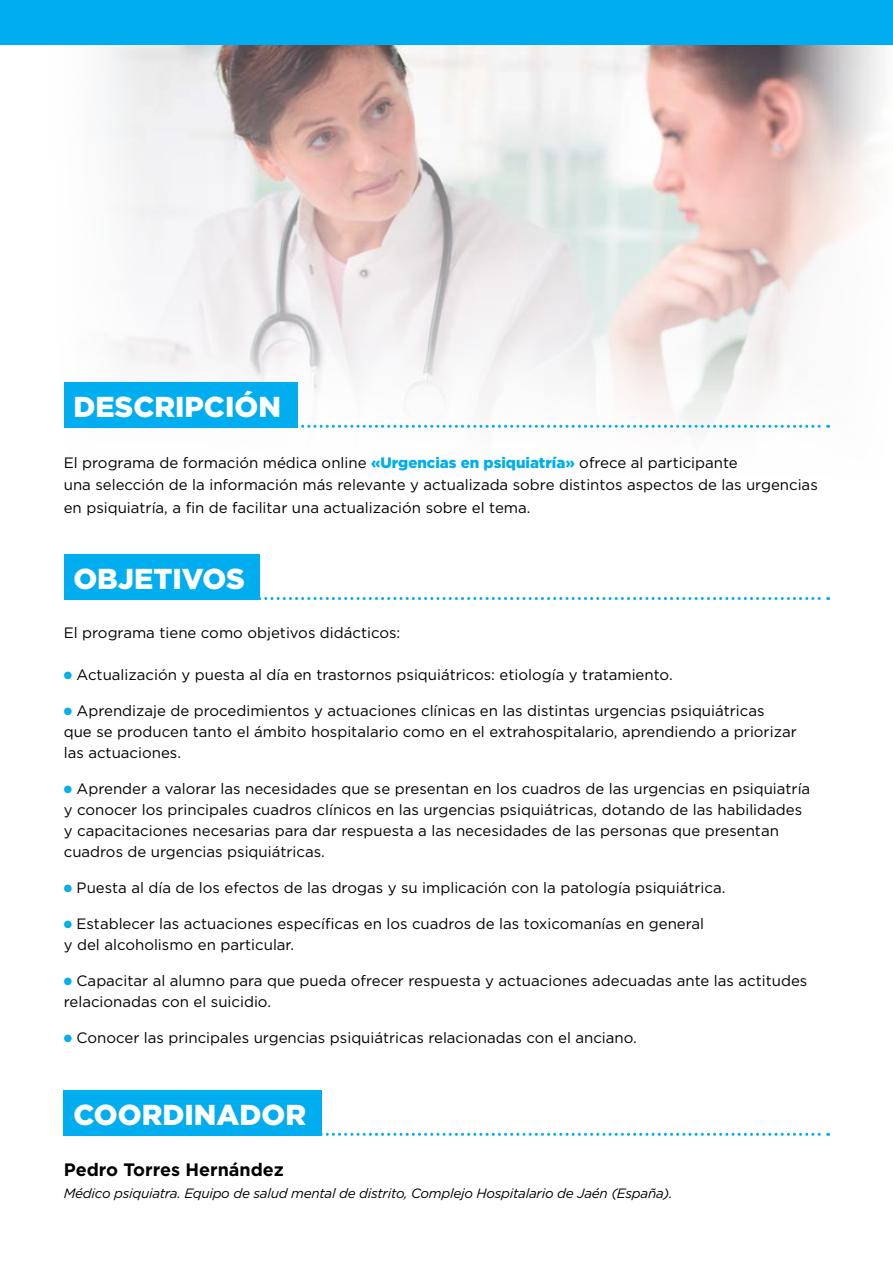
<style>
.page{position:relative;width:893px;height:1263px;background:#fff}
.page>*{position:absolute;margin:0;border:0;box-sizing:border-box;transform-origin:0 0}
.t1{font:900 28.8px "Gotham";color:#fff}
.t2{font:700 18px "Gotham";color:#000}
.t3{font:15px/21px "Gotham";color:#000}
.t4{font:italic 13.5px "Gotham";letter-spacing:-.02em;color:#000}
.s1{font-weight:900;color:#00aeef}
.s2{color:#00aeef}
</style>
<div class="page">
<img style="left:43px;top:44px;width:850px;height:384px">
<div style="left:0;top:0;width:893px;height:44px;background:#00aeef"></div>
<svg style="left:298px;top:425px;width:531px;height:3px"></svg>
<div style="left:64px;top:383px;width:234px;height:45px;background:#00aeef"></div>
<svg style="left:259px;top:597px;width:570px;height:3px"></svg>
<div style="left:64px;top:555px;width:195px;height:45px;background:#00aeef"></div>
<svg style="left:322px;top:1133px;width:507px;height:3px"></svg>
<div style="left:64px;top:1091px;width:258px;height:45px;background:#00aeef"></div>
<h1 class="t1" style="left:73px;top:387px;width:209px">DESCRIPCIÓN</h1>
<p class="t3" style="left:64px;top:451px;width:755px;line-height:22.5px">El programa de formación médica online <span class="s1">«Urgencias en psiquiatría»</span> ofrece al participante<br>una selección de la información más relevante y actualizada sobre distintos aspectos de las urgencias en psiquiatría, a fin de facilitar una actualización sobre el tema.</p>
<h1 class="t1" style="left:73px;top:559px;width:173px">OBJETIVOS</h1>
<p class="t3" style="left:64px;top:622px;width:338px">El programa tiene como objetivos didácticos:</p>
<p class="t3" style="left:64px;top:664px;width:610px"><span class="s2">●</span> Actualización y puesta al día en trastornos psiquiátricos: etiología y tratamiento.</p>
<p class="t3" style="left:64px;top:700px;width:734px"><span class="s2">●</span> Aprendizaje de procedimientos y actuaciones clínicas en las distintas urgencias psiquiátricas<br>que se producen tanto el ámbito hospitalario como en el extrahospitalario, aprendiendo a priorizar las actuaciones.</p>
<p class="t3" style="left:64px;top:778px;width:748px"><span class="s2">●</span> Aprender a valorar las necesidades que se presentan en los cuadros de las urgencias en psiquiatría y conocer los principales cuadros clínicos en las urgencias psiquiátricas, dotando de las habilidades y capacitaciones necesarias para dar respuesta a las necesidades de las personas que presentan cuadros de urgencias psiquiátricas.</p>
<p class="t3" style="left:64px;top:877px;width:663px"><span class="s2">●</span> Puesta al día de los efectos de las drogas y su implicación con la patología psiquiátrica.</p>
<p class="t3" style="left:64px;top:913px;width:642px"><span class="s2">●</span> Establecer las actuaciones específicas en los cuadros de las toxicomanías en general y del alcoholismo en particular.</p>
<p class="t3" style="left:64px;top:970px;width:745px"><span class="s2">●</span> Capacitar al alumno para que pueda ofrecer respuesta y actuaciones adecuadas ante las actitudes relacionadas con el suicidio.</p>
<p class="t3" style="left:64px;top:1027px;width:575px"><span class="s2">●</span> Conocer las principales urgencias psiquiátricas relacionadas con el anciano.</p>
<h1 class="t1" style="left:73px;top:1095px;width:234px">COORDINADOR</h1>
<p class="t2" style="left:64px;top:1158px;width:222px">Pedro Torres Hernández</p>
<p class="t4" style="left:64px;top:1184px;width:610px">Médico psiquiatra. Equipo de salud mental de distrito, Complejo Hospitalario de Jaén (España).</p>
</div>
